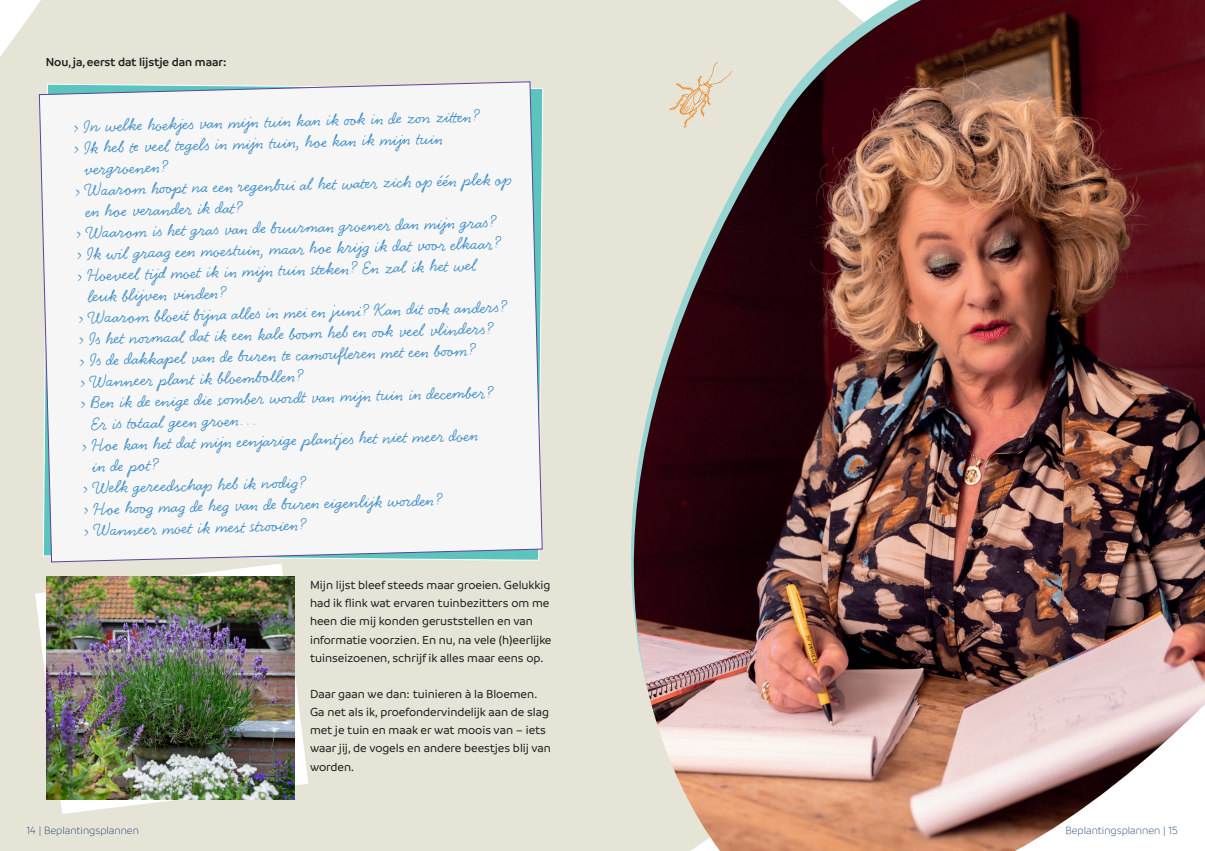
<style>
.page{position:relative;width:1205px;height:851px;background:#fff}
.page>*{position:absolute;margin:0;border:0;box-sizing:border-box;transform-origin:0 0}
.t1{font:18.75px/21.2px "Handsome Pro";color:#3187c6}
.t2{font:500 12.5px/18.1px "Branding";color:#231f20}
.t3{font:600 12.5px "Branding";color:#231f20}
.t4{font:300 11.25px "Branding";color:#09305c}
.s1{font-family:"Ballare"}
</style>
<div class="page">
<div style="left:0;top:0;width:481px;height:850px;background:#e6e4d7"></div>
<div style="left:481px;top:0;width:129px;height:850px;background:#e6e4d7"></div>
<svg style="left:35px;top:563px;width:273px;height:250px;fill:#e6e4d7"></svg>
<div style="left:39px;top:81px;width:504px;height:481px;background:#f7f6f6"></div>
<img style="left:610px;top:0;width:595px;height:850px">
<img style="left:46px;top:576px;width:248px;height:223px">
<p class="t3" style="left:46px;top:55px;width:182px">Nou, ja, eerst dat lijstje dan maar:</p>
<p class="t1" style="left:73px;top:118px;width:408px;rotate:-2deg"><span class="s1">›</span> In welke hoe kjes van mijn tuin kan ik oo k in de zon zitten?</p>
<p class="t1" style="left:73px;top:139px;width:371px;rotate:-2deg"><span class="s1">›</span> Ik heb te veel tegels in mijn tuin, hoe kan ik mijn tuin</p>
<p class="t1" style="left:84px;top:159px;width:85px;rotate:-2deg">vergroe nen?</p>
<p class="t1" style="left:85px;top:182px;width:429px;line-height:20px;text-indent:-10px;rotate:-2deg"><span class="s1">›</span> Waarom hoo pt na een regenbui al het water zich op één plek op en hoe verander ik dat?</p>
<p class="t1" style="left:75px;top:224px;width:422px;rotate:-2deg"><span class="s1">›</span> Waarom is het gras van de buurman groe ner dan mijn gras?</p>
<p class="t1" style="left:76px;top:246px;width:426px;rotate:-2deg"><span class="s1">›</span> Ik wi l graag een moe stuin, maar hoe krijg ik dat voo r elkaar?</p>
<p class="t1" style="left:76px;top:267px;width:402px;rotate:-2deg"><span class="s1">›</span> Hoe veel tijd moe t ik in mijn tuin steken? En zal ik het wel</p>
<p class="t1" style="left:88px;top:286px;width:140px;rotate:-2deg">leuk blijven vinden?</p>
<p class="t1" style="left:77px;top:309px;width:432px;rotate:-2deg"><span class="s1">›</span> Waarom bloe it bijna alles in mei en juni? Kan dit oo k anders? <span class="s1">›</span> Is het nor maal dat ik een kale boo m heb en oo k veel vlinders?<br><span class="s1">›</span> Is de dakkapel van de buren te camou fl eren met een boo m?<br><span class="s1">›</span> Wanneer plant ik bloe mbollen?<br><span class="s1">›</span> Ben ik de enige die somber wor dt van mijn tuin in december?</p>
<p class="t1" style="left:80px;top:414px;width:399px;line-height:22.4px;text-indent:11px;rotate:-2deg">Er is totaal geen groe n…<br><span class="s1">›</span> Hoe kan het dat mijn eenjarige plantjes het niet meer doe n</p>
<p class="t1" style="left:81px;top:456px;width:361px;text-indent:11px;rotate:-2deg">in de pot?<br><span class="s1">›</span> Welk gereedschap heb ik nodig?<br><span class="s1">›</span> Hoe hoo g mag de heg van de buren eigenlijk wor den? <span class="s1">›</span> Wanneer moe t ik mest stroo ien?</p>
<p class="t4" style="left:27px;top:824px;width:114px">14 | Beplantingsplannen</p>
<p class="t2" style="left:310px;top:576px;width:243px">Mijn lijst bleef steeds maar groeien. Gelukkig had ik flink wat ervaren tuinbezitters om me heen die mij konden geruststellen en van informatie voorzien. En nu, na vele (h)eerlijke tuinseizoenen, schrijf ik alles maar eens op.</p>
<p class="t2" style="left:310px;top:684px;width:242px">Daar gaan we dan: tuinieren à la Bloemen.<br>Ga net als ik, proefondervindelijk aan de slag met je tuin en maak er wat moois van – iets waar jij, de vogels en andere beestjes blij van worden.</p>
<p class="t4" style="left:1065px;top:824px;width:114px">Beplantingsplannen | 15</p>
</div>
